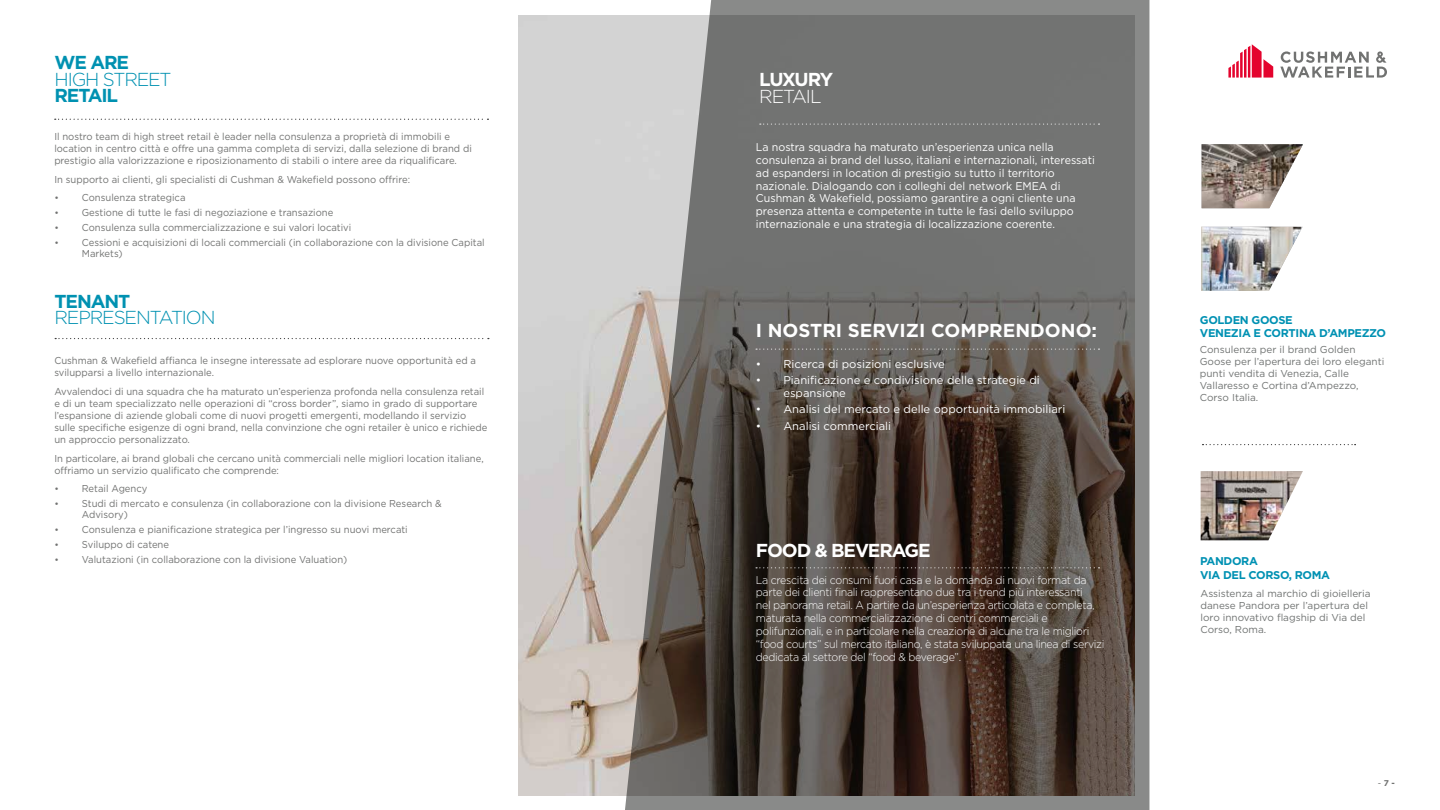
<style>
.page{position:relative;width:1440px;height:810px;background:#fff}
.page>*{position:absolute;margin:0;border:0;box-sizing:border-box;transform-origin:0 0}
.t1{font:700 18.75px "Gotham";letter-spacing:-.01em;color:#fff}
.t2{font:300 18.75px "Gotham";letter-spacing:-.06em;color:#0091b1}
.t3{font:700 18.75px "Gotham";letter-spacing:-.06em;color:#0091b1}
.t4{font:700 18.75px "Gotham";letter-spacing:-.06em;color:#fff}
.t5{font:300 18.75px "Gotham";letter-spacing:-.06em;color:#fff}
.t6{font:300 11.25px/12.9px "Gotham";letter-spacing:-.03em;color:#fff;scale:.95 1}
.t7{font:11.25px/12.9px "Gotham";color:#fff;scale:.95 1}
.t8{font:11.25px/12.9px "Gotham";color:#fff}
.t9{font:700 11.25px/13.5px "Gotham";letter-spacing:-.03em;color:#0091b3}
.t10{font:10px/12px "Gotham";color:#717271;scale:.95 1}
.t11{font:10px/12px "Gotham";color:#6f7271}
.t12{font:700 8.38px "Gotham";color:#717271}
.s1{font-size:9.38px}
.s2{font-weight:400}
</style>
<div class="page">
<svg style="left:1228px;top:44px;width:45px;height:34px"></svg>
<svg style="left:1280px;top:51px;width:107px;height:27px"></svg>
<svg style="left:55px;top:119px;width:433px;height:1px"></svg>
<svg style="left:55px;top:338px;width:434px;height:1px"></svg>
<img style="left:518px;top:16px;width:106px;height:780px">
<svg style="left:624px;top:0;width:525px;height:810px;background:#6c6763"></svg>
<svg style="left:760px;top:123px;width:340px;height:2px"></svg>
<img style="left:1202px;top:144px;width:101px;height:64px">
<svg style="left:1203px;top:444px;width:153px;height:1px"></svg>
<svg style="left:756px;top:349px;width:344px;height:1px"></svg>
<svg style="left:756px;top:567px;width:344px;height:1px"></svg>
<img style="left:1201px;top:471px;width:102px;height:69px">
<img style="left:1201px;top:227px;width:100px;height:64px">
<h1 class="t3" style="left:55px;top:50px;width:76px">WE ARE</h1>
<h1 class="t2" style="left:55px;top:67px;width:119px">HIGH STREET</h1>
<h1 class="t3" style="left:55px;top:83px;width:65px">RETAIL</h1>
<p class="t10" style="left:54px;top:130px;width:441px">Il nostro team di high street retail è leader nella consulenza a proprietà di immobili e location in centro città e offre una gamma completa di servizi, dalla selezione di brand di prestigio alla valorizzazione e riposizionamento di stabili o intere aree da riqualificare.</p>
<p class="t10" style="left:54px;top:173px;width:376px">In supporto ai clienti, gli specialisti di Cushman &amp; Wakefield possono offrire:</p>
<p class="t10" style="left:54px;top:192px;width:140px"><span class="s1">•</span> Consulenza strategica</p>
<p class="t10" style="left:54px;top:206px;width:295px"><span class="s1">•</span> Gestione di tutte le fasi di negoziazione e transazione</p>
<p class="t10" style="left:54px;top:221px;width:314px"><span class="s1">•</span> Consulenza sulla commercializzazione e sui valori locativi</p>
<p class="t10" style="left:82px;top:236px;width:426px;line-height:11.2px;text-indent:-28px"><span class="s1">•</span> Cessioni e acquisizioni di locali commerciali (in collaborazione con la divisione Capital<br>Markets)</p>
<h1 class="t3" style="left:55px;top:289px;width:77px">TENANT</h1>
<h1 class="t2" style="left:55px;top:306px;width:162px">REPRESENTATION</h1>
<p class="t10" style="left:54px;top:354px;width:445px">Cushman &amp; Wakefield affianca le insegne interessate ad esplorare nuove opportunità ed a svilupparsi a livello internazionale.</p>
<p class="t10" style="left:54px;top:385px;width:457px">Avvalendoci di una squadra che ha maturato un’esperienza profonda nella consulenza retail e di un team specializzato nelle operazioni di “cross border”, siamo in grado di supportare l’espansione di aziende globali come di nuovi progetti emergenti, modellando il servizio sulle specifiche esigenze di ogni brand, nella convinzione che ogni retailer è unico e richiede un approccio personalizzato.</p>
<p class="t10" style="left:54px;top:452px;width:453px">In particolare, ai brand globali che cercano unità commerciali nelle migliori location italiane, offriamo un servizio qualificato che comprende:</p>
<p class="t10" style="left:54px;top:482px;width:100px"><span class="s1">•</span> Retail Agency</p>
<p class="t10" style="left:82px;top:498px;width:380px;line-height:11.2px;text-indent:-28px"><span class="s1">•</span> Studi di mercato e consulenza (in collaborazione con la divisione Research &amp;<br>Advisory)</p>
<p class="t10" style="left:54px;top:523px;width:374px"><span class="s1">•</span> Consulenza e pianificazione strategica per l’ingresso su nuovi mercati</p>
<p class="t10" style="left:54px;top:538px;width:122px"><span class="s1">•</span> Sviluppo di catene</p>
<p class="t10" style="left:54px;top:553px;width:310px"><span class="s1">•</span> Valutazioni (in collaborazione con la divisione Valuation)</p>
<h1 class="t1" style="left:759px;top:67px;width:75px">LUXURY</h1>
<h1 class="t5" style="left:759px;top:84px;width:64px">RETAIL</h1>
<p class="t7" style="left:756px;top:140px;width:358px">La nostra squadra ha maturato un’esperienza unica nella consulenza ai brand del lusso, italiani e internazionali, interessati ad espandersi in location di prestigio su tutto il territorio nazionale. Dialogando con i colleghi del network EMEA di Cushman &amp; Wakefield, possiamo garantire a ogni cliente una presenza attenta e competente in tutte le fasi dello sviluppo internazionale e una strategia di localizzazione coerente.</p>
<h1 class="t1" style="left:756px;top:318px;width:343px">I NOSTRI SERVIZI COMPRENDONO:</h1>
<p class="t8" style="left:756px;top:357px;width:191px">• Ricerca di posizioni esclusive</p>
<p class="t8" style="left:783px;top:373px;width:258px;text-indent:-27px">• Pianificazione e condivisione delle strategie di espansione</p>
<p class="t8" style="left:756px;top:403px;width:311px">• Analisi del mercato e delle opportunità immobiliari</p>
<p class="t8" style="left:756px;top:419px;width:137px">• Analisi commerciali</p>
<h1 class="t4" style="left:756px;top:538px;width:176px">FOOD &amp; BEVERAGE</h1>
<p class="t6" style="left:756px;top:573px;width:369px">La crescita dei consumi fuori casa e la domanda di nuovi format da parte dei clienti finali rappresentano due tra i trend più interessanti<br>nel panorama retail. A partire da un’esperienza articolata e completa, maturata nella commercializzazione di centri commerciali e polifunzionali, e in particolare nella creazione di alcune tra le migliori “food courts” sul mercato italiano, è stata sviluppata una linea di servizi dedicata al settore del “food &amp; beverage”.</p>
<p class="t9" style="left:1200px;top:313px;width:188px">GOLDEN GOOSE<br>VENEZIA E CORTINA D’AMPEZZO</p>
<p class="t11" style="left:1200px;top:344px;width:186px">Consulenza per il brand Golden<br>Goose per l’apertura dei loro eleganti punti vendita di Venezia, Calle<br>Vallaresso e Cortina d’Ampezzo,<br>Corso Italia.</p>
<p class="t9" style="left:1200px;top:554px;width:132px">PANDORA<br>VIA DEL CORSO, ROMA</p>
<p class="t11" style="left:1200px;top:588px;width:172px">Assistenza al marchio di gioielleria danese Pandora per l’apertura del loro innovativo flagship di Via del<br>Corso, Roma.</p>
<p class="t12" style="left:1378px;top:777px;width:19px"><span class="s2">-</span> 7 -</p>
</div>
